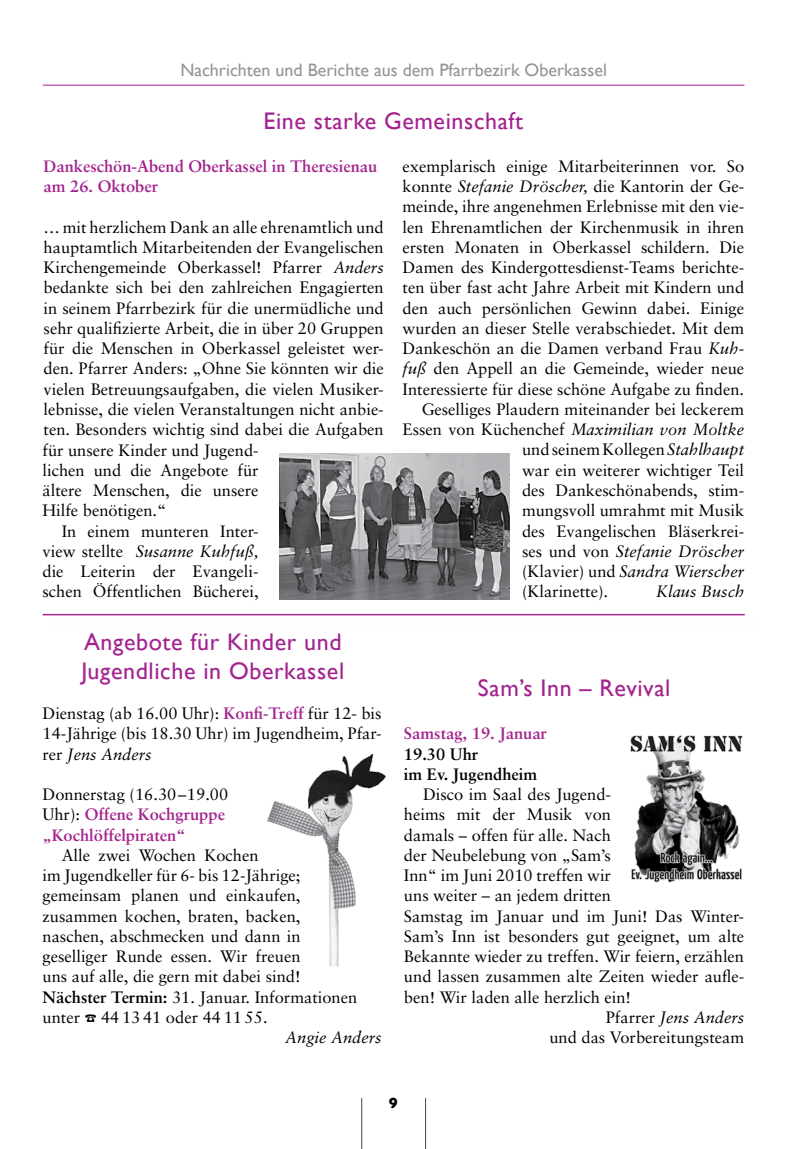
<style>
.page{position:relative;width:808px;height:1149px;background:#fff}
.page>*{position:absolute;margin:0;border:0;box-sizing:border-box;transform-origin:0 0}
.t1{font:24px/28.5px "Gill Sans";letter-spacing:.025em;color:#a3238e}
.t2{font:18px "Gill Sans";color:#939598}
.t3{font:16.5px/20.2px "Sabon";color:#000;text-align:justify}
.t4{font:700 16.5px/20.2px "Sabon";color:#a3238e}
.t5{font:italic 16.5px "Sabon";color:#000}
.t6{font:700 16.5px/20.2px "Sabon";color:#000}
.t7{font:700 15px "Gill Sans";color:#000}
.s1{font-style:italic}
.s2{font-weight:700;color:#a3238e}
.s3{font-weight:400;color:#000}
.s4{font-weight:700}
.s5{font-style:normal}
</style>
<div class="page">
<hr style="left:361px;top:1097px;width:1px;height:51px;background:#000">
<hr style="left:425px;top:1097px;width:1px;height:51px;background:#000">
<hr style="left:43px;top:85px;width:701px;height:1px;background:#a3238e">
<img style="left:267px;top:753px;width:119px;height:213px">
<img style="left:630px;top:735px;width:113px;height:146px">
<hr style="left:43px;top:614px;width:702px;height:1px;background:#a3238e">
<img style="left:280px;top:454px;width:229px;height:145px">
<p class="t2" style="left:180px;top:60px;width:428px">Nachrichten und Berichte aus dem Pfarrbezirk Oberkassel</p>
<h1 class="t1" style="left:263px;top:107px;width:261px">Eine starke Gemeinschaft</h1>
<p class="t4" style="left:44px;top:155px;width:335px">Dankeschön-Abend Oberkassel in Theresienau am 26. Oktober</p>
<p class="t3" style="left:44px;top:216px;width:342px">… mit herzlichem Dank an alle ehrenamtlich und hauptamtlich Mitarbeitenden der Evangelischen Kirchengemeinde Oberkassel! Pfarrer <span class="s1">Anders </span>bedankte sich bei den zahlreichen Engagierten in seinem Pfarrbezirk für die unermüdliche und sehr qualifizierte Arbeit, die in über 20 Gruppen für die Menschen in Oberkassel geleistet wer&shy;den. Pfarrer Anders: „Ohne Sie könnten wir die vielen Betreuungsaufgaben, die vielen Musiker&shy;lebnisse, die vielen Veranstaltungen nicht anbie&shy;ten. Besonders wichtig sind dabei die Aufgaben</p>
<p class="t3" style="left:403px;top:156px;width:343px;text-align:right">exemplarisch einige Mitarbeiterinnen vor. So konnte <span class="s1">Stefanie Dröscher,</span> die Kantorin der Ge&shy;meinde, ihre angenehmen Erlebnisse mit den vie&shy;len Ehrenamtlichen der Kirchenmusik in ihren ersten Monaten in Oberkassel schildern. Die Damen des Kindergottesdienst-Teams berichte&shy;ten über fast acht Jahre Arbeit mit Kindern und den auch persönlichen Gewinn dabei. Einige wurden an dieser Stelle verabschiedet. Mit dem Dankeschön an die Damen verband Frau <span class="s1">Kuh&shy;fuß</span> den Appell an die Gemeinde, wieder neue Interessierte für diese schöne Aufgabe zu finden.<br>Geselliges Plaudern miteinander bei leckerem Essen von Küchenchef <span class="s1">Maximilian von Moltke</span></p>
<p class="t3" style="left:43px;top:439px;width:218px">für unsere Kinder und Jugend-</p>
<p class="t3" style="left:522px;top:439px;width:224px">und seinem Kollegen <span class="s1">Stahlhaupt</span></p>
<p class="t3" style="left:43px;top:459px;width:218px">lichen und die Angebote für ältere Menschen, die unsere Hilfe benötigen.“</p>
<p class="t3" style="left:43px;top:520px;width:218px;text-indent:19px">In einem munteren Inter&shy;view stellte <span class="s1">Susanne Kuhfuß, </span>die Leiterin der Evangeli&shy;schen Öffentlichen Bücherei,</p>
<p class="t3" style="left:522px;top:459px;width:224px">war ein weiterer wichtiger Teil des Dankeschönabends, stim&shy;mungsvoll umrahmt mit Musik des Evangelischen Bläserkrei&shy;ses und von <span class="s1">Stefanie Dröscher </span>(Klavier) und <span class="s1">Sandra Wierscher </span>(Klarinette).</p>
<p class="t5" style="left:656px;top:582px;width:90px">Klaus Busch</p>
<h1 class="t1" style="left:81px;top:627px;width:264px">Angebote für Kinder und<br>Jugendliche in Oberkassel</h1>
<p class="t3" style="left:43px;top:702px;width:340px">Dienstag (ab 16.00 Uhr): <span class="s2">Konfi-Treff</span> für 12- bis 14-Jährige (bis 18.30 Uhr) im Jugendheim, Pfar&shy;rer <span class="s1">Jens Anders</span></p>
<p class="t4" style="left:43px;top:783px;width:187px"><span class="s3">Donnerstag (16.30–19.00<br>Uhr):</span> Offene Kochgruppe „Kochlöffelpiraten“</p>
<p class="t3" style="left:43px;top:844px;width:316px;text-align:left;text-indent:19px">Alle zwei Wochen Kochen<br>im Jugendkeller für 6- bis 12-Jährige; gemeinsam planen und einkaufen, zusammen kochen, braten, backen, naschen, abschmecken und dann in geselliger Runde essen. Wir freuen<br>uns auf alle, die gern mit dabei sind!<br><span class="s4">Nächster Termin:</span> 31. Januar. Informationen unter</p>
<p class="t3" style="left:101px;top:1006px;width:168px">44 13 41 oder 44 11 55.</p>
<p class="t5" style="left:285px;top:1027px;width:98px">Angie Anders</p>
<h1 class="t1" style="left:478px;top:673px;width:194px">Sam’s Inn – Revival</h1>
<p class="t4" style="left:404px;top:722px;width:145px">Samstag, 19. Januar</p>
<p class="t6" style="left:404px;top:743px;width:135px">19.30 Uhr<br>im Ev. Jugendheim</p>
<p class="t3" style="left:423px;top:783px;width:189px">Disco im Saal des Jugend-</p>
<p class="t3" style="left:404px;top:804px;width:209px">heims mit der Musik von</p>
<p class="t3" style="left:404px;top:824px;width:209px">damals – offen für alle. Nach</p>
<p class="t3" style="left:404px;top:844px;width:209px">der Neubelebung von „Sam’s</p>
<p class="t3" style="left:404px;top:864px;width:208px">Inn“ im Juni 2010 treffen wir</p>
<p class="t3" style="left:404px;top:885px;width:209px">uns weiter – an jedem dritten</p>
<p class="t3" style="left:404px;top:905px;width:342px">Samstag im Januar und im Juni! Das Winter-</p>
<p class="t3" style="left:404px;top:925px;width:342px">Sam’s Inn ist besonders gut geeignet, um alte</p>
<p class="t3" style="left:404px;top:945px;width:342px">Bekannte wieder zu treffen. Wir feiern, erzählen</p>
<p class="t3" style="left:404px;top:966px;width:342px">und lassen zusammen alte Zeiten wieder aufle-</p>
<p class="t3" style="left:404px;top:986px;width:229px">ben! Wir laden alle herzlich ein!</p>
<p class="t5" style="left:606px;top:1007px;width:140px"><span class="s5">Pfarrer</span> Jens Anders</p>
<p class="t3" style="left:549px;top:1026px;width:196px">und das Vorbereitungsteam</p>
<p class="t7" style="left:389px;top:1093px;width:10px">9</p>
</div>
